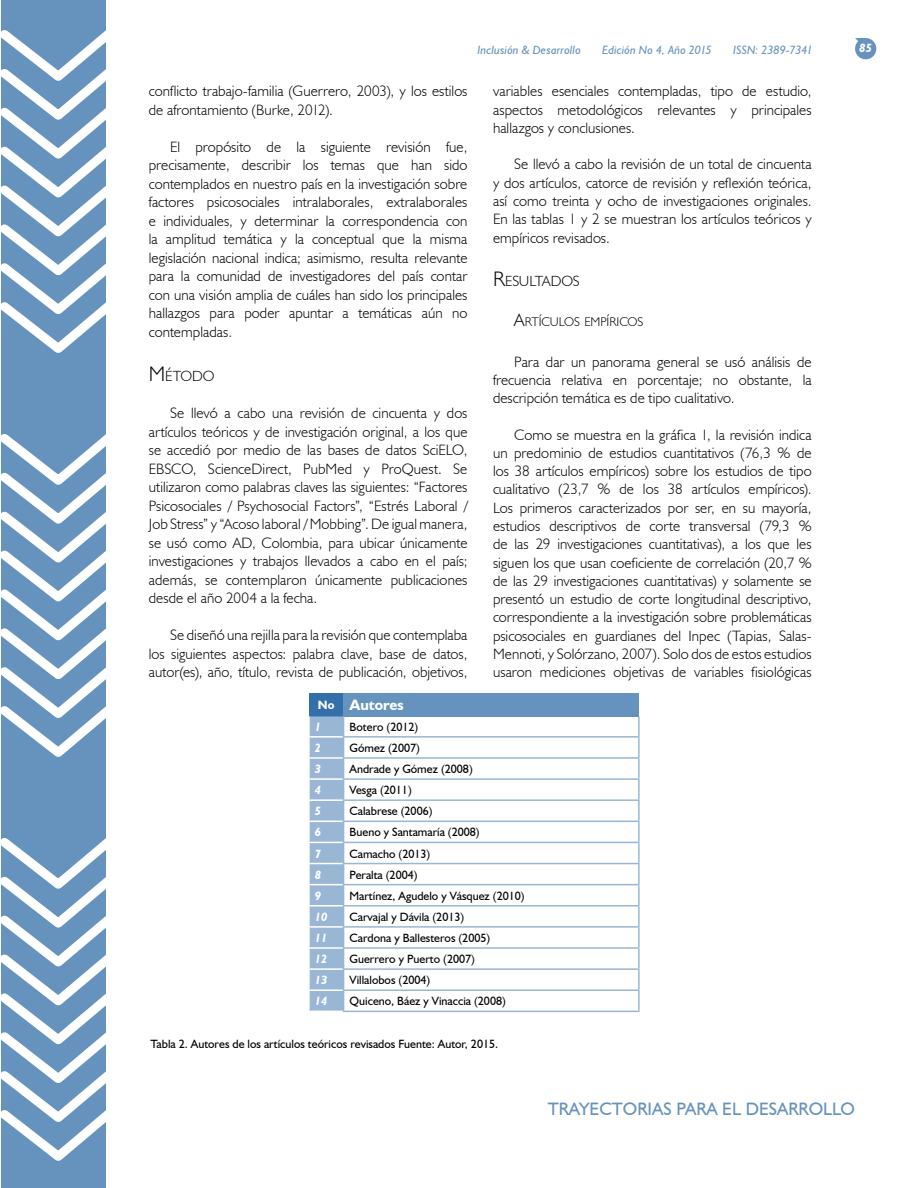
<style>
.page{position:relative;width:918px;height:1188px;background:#fff}
.page>*{position:absolute;margin:0;border:0;box-sizing:border-box;transform-origin:0 0}
.t1{font:18px "Humanist 521 BT";color:#6693be}
.t2{font:300 15px/18.5px "Humanist 521 BT";letter-spacing:.005em;color:#000;text-align:justify}
.t3{font:700 15px "Humanist 521 BT";color:#fff}
.t4{font:300 14.7px "Humanist 521 BT";letter-spacing:-.005em;color:#000}
.t5{font:300 12.6px "Humanist 521 BT";letter-spacing:-.015em;color:#000}
.t6{font:12px "Humanist 521 BT";color:#000}
.t7{font:italic 12px "Humanist 521 BT";letter-spacing:.01em;color:#6693be}
.t8{font:italic 700 12px "Humanist 521 BT";color:#fff}
.s1{font-size:21px}
.s2{font-size:18px}
.s3{font-size:12px}
</style>
<div class="page">
<div style="left:855px;top:38px;width:21px;height:21px;background:#6693be;border-radius:50%"></div>
<svg style="left:855px;top:38px;width:7px;height:11px"></svg>
<div style="left:1px;top:0;width:105px;height:1188px;background:#6693be"></div>
<svg style="left:1px;top:30px;width:105px;height:323px"></svg>
<svg style="left:1px;top:434px;width:105px;height:323px"></svg>
<svg style="left:1px;top:838px;width:105px;height:323px"></svg>
<div style="left:309px;top:693px;width:35px;height:23px;background:#336fa9"></div>
<div style="left:344px;top:693px;width:295px;height:23px;background:#6693be"></div>
<hr style="left:638px;top:716px;width:2px;height:20px;background:#99b7d4">
<hr style="left:343px;top:736px;width:297px;height:2px;background:#99b7d4">
<hr style="left:343px;top:757px;width:297px;height:2px;background:#99b7d4">
<hr style="left:343px;top:778px;width:297px;height:2px;background:#99b7d4">
<svg style="left:638px;top:738px;width:2px;height:61px"></svg>
<hr style="left:343px;top:799px;width:297px;height:2px;background:#99b7d4">
<hr style="left:638px;top:801px;width:2px;height:20px;background:#99b7d4">
<hr style="left:343px;top:821px;width:297px;height:1px;background:#99b7d4">
<hr style="left:638px;top:822px;width:2px;height:20px;background:#99b7d4">
<hr style="left:343px;top:842px;width:297px;height:1px;background:#99b7d4">
<hr style="left:638px;top:843px;width:2px;height:20px;background:#99b7d4">
<hr style="left:343px;top:863px;width:297px;height:1px;background:#99b7d4">
<hr style="left:638px;top:864px;width:2px;height:20px;background:#99b7d4">
<hr style="left:343px;top:884px;width:297px;height:1px;background:#99b7d4">
<hr style="left:638px;top:885px;width:2px;height:20px;background:#99b7d4">
<hr style="left:343px;top:905px;width:297px;height:2px;background:#99b7d4">
<hr style="left:343px;top:926px;width:297px;height:2px;background:#99b7d4">
<hr style="left:343px;top:947px;width:297px;height:2px;background:#99b7d4">
<hr style="left:343px;top:968px;width:297px;height:2px;background:#99b7d4">
<svg style="left:638px;top:907px;width:2px;height:82px"></svg>
<hr style="left:343px;top:989px;width:297px;height:2px;background:#99b7d4">
<svg style="left:309px;top:716px;width:35px;height:295px;background:#a1bcd7"></svg>
<hr style="left:638px;top:991px;width:2px;height:20px;background:#99b7d4">
<hr style="left:343px;top:1011px;width:297px;height:1px;background:#99b7d4">
<p class="t7" style="left:477px;top:42px;width:105px">Inclusión &amp; Desarrollo</p>
<p class="t7" style="left:602px;top:42px;width:111px">Edición No 4, Año 2015</p>
<p class="t7" style="left:733px;top:42px;width:81px">ISSN: 2389-7341</p>
<p class="t8" style="left:859px;top:40px;width:14px">85</p>
<p class="t2" style="left:149px;top:82px;width:320px">conflicto trabajo-familia (Guerrero, 2003), y los estilos de afrontamiento (Burke, 2012).</p>
<p class="t2" style="left:149px;top:137px;width:320px;text-indent:21px">El propósito de la siguiente revisión fue, precisamente, describir los temas que han sido contemplados en nuestro país en la investigación sobre factores psicosociales intralaborales, extralaborales e individuales, y determinar la correspondencia con la amplitud temática y la conceptual que la misma legislación nacional indica; asimismo, resulta relevante para la comunidad de investigadores del país contar con una visión amplia de cuáles han sido los principales hallazgos para poder apuntar a temáticas aún no contempladas.</p>
<p class="t4" style="left:149px;top:367px;width:67px"><span class="s1">M</span>ÉTODO</p>
<p class="t2" style="left:149px;top:403px;width:320px;text-indent:21px">Se llevó a cabo una revisión de cincuenta y dos artículos teóricos y de investigación original, a los que se accedió por medio de las bases de datos SciELO, EBSCO, ScienceDirect, PubMed y ProQuest. Se utilizaron como palabras claves las siguientes: “Factores Psicosociales / Psychosocial Factors”, “Estrés Laboral / Job Stress” y “Acoso laboral / Mobbing”. De igual manera, se usó como AD, Colombia, para ubicar únicamente investigaciones y trabajos llevados a cabo en el país; además, se contemplaron únicamente publicaciones desde el año 2004 a la fecha.</p>
<p class="t2" style="left:149px;top:625px;width:320px;text-indent:21px">Se diseñó una rejilla para la revisión que contemplaba los siguientes aspectos: palabra clave, base de datos, autor(es), año, título, revista de publicación, objetivos,</p>
<p class="t2" style="left:493px;top:82px;width:320px">variables esenciales contempladas, tipo de estudio, aspectos metodológicos relevantes y principales hallazgos y conclusiones.</p>
<p class="t2" style="left:493px;top:155px;width:320px;text-indent:21px">Se llevó a cabo la revisión de un total de cincuenta y dos artículos, catorce de revisión y reflexión teórica, así como treinta y ocho de investigaciones originales.<br>En las tablas 1 y 2 se muestran los artículos teóricos y empíricos revisados.</p>
<p class="t4" style="left:493px;top:272px;width:88px"><span class="s1">R</span>ESULTADOS</p>
<p class="t5" style="left:514px;top:314px;width:130px"><span class="s2">A</span>RTÍCULOS EM PÍRI COS</p>
<p class="t2" style="left:493px;top:352px;width:320px;text-indent:21px">Para dar un panorama general se usó análisis de frecuencia relativa en porcentaje; no obstante, la descripción temática es de tipo cualitativo.</p>
<p class="t2" style="left:493px;top:425px;width:320px;text-indent:21px">Como se muestra en la gráfica 1, la revisión indica un predominio de estudios cuantitativos (76,3 % de los 38 artículos empíricos) sobre los estudios de tipo cualitativo (23,7 % de los 38 artículos empíricos).<br>Los primeros caracterizados por ser, en su mayoría, estudios descriptivos de corte transversal (79,3 % de las 29 investigaciones cuantitativas), a los que les siguen los que usan coeficiente de correlación (20,7 % de las 29 investigaciones cuantitativas) y solamente se presentó un estudio de corte longitudinal descriptivo, correspondiente a la investigación sobre problemáticas psicosociales en guardianes del Inpec (Tapias, Salas-Mennoti, y Solórzano, 2007). Solo dos de estos estudios usaron mediciones objetivas de variables fisiológicas</p>
<p class="t3" style="left:318px;top:696px;width:87px"><span class="s3">No</span> Autores</p>
<p class="t8" style="left:315px;top:719px;width:8px">1</p>
<p class="t6" style="left:350px;top:719px;width:70px">Botero (2012)</p>
<p class="t8" style="left:315px;top:740px;width:8px">2</p>
<p class="t6" style="left:350px;top:740px;width:72px">Gómez (2007)</p>
<p class="t8" style="left:315px;top:762px;width:8px">3</p>
<p class="t6" style="left:350px;top:762px;width:125px">Andrade y Gómez (2008)</p>
<p class="t8" style="left:315px;top:783px;width:8px">4</p>
<p class="t6" style="left:350px;top:783px;width:64px">Vesga (2011)</p>
<p class="t8" style="left:315px;top:804px;width:8px">5</p>
<p class="t6" style="left:350px;top:804px;width:85px">Calabrese (2006)</p>
<p class="t8" style="left:315px;top:825px;width:8px">6</p>
<p class="t6" style="left:350px;top:825px;width:132px">Bueno y Santamaría (2008)</p>
<p class="t8" style="left:315px;top:846px;width:8px">7</p>
<p class="t6" style="left:350px;top:846px;width:82px">Camacho (2013)</p>
<p class="t8" style="left:315px;top:867px;width:8px">8</p>
<p class="t6" style="left:350px;top:867px;width:70px">Peralta (2004)</p>
<p class="t8" style="left:315px;top:888px;width:8px">9</p>
<p class="t6" style="left:350px;top:888px;width:177px">Martínez, Agudelo y Vásquez (2010)</p>
<p class="t8" style="left:315px;top:909px;width:14px">10</p>
<p class="t6" style="left:350px;top:909px;width:116px">Carvajal y Dávila (2013)</p>
<p class="t8" style="left:315px;top:930px;width:14px">11</p>
<p class="t6" style="left:350px;top:931px;width:142px">Cardona y Ballesteros (2005)</p>
<p class="t8" style="left:315px;top:952px;width:14px">12</p>
<p class="t6" style="left:350px;top:952px;width:127px">Guerrero y Puerto (2007)</p>
<p class="t8" style="left:315px;top:973px;width:14px">13</p>
<p class="t6" style="left:350px;top:973px;width:82px">Villalobos (2004)</p>
<p class="t8" style="left:315px;top:994px;width:14px">14</p>
<p class="t6" style="left:350px;top:994px;width:158px">Quiceno, Báez y Vinaccia (2008)</p>
<p class="t6" style="left:151px;top:1037px;width:349px">Tabla 2. Autores de los artículos teóricos revisados Fuente: Autor, 2015.</p>
<p class="t1" style="left:548px;top:1098px;width:309px">TRAYECTORIAS PARA EL DESARROLLO</p>
</div>
